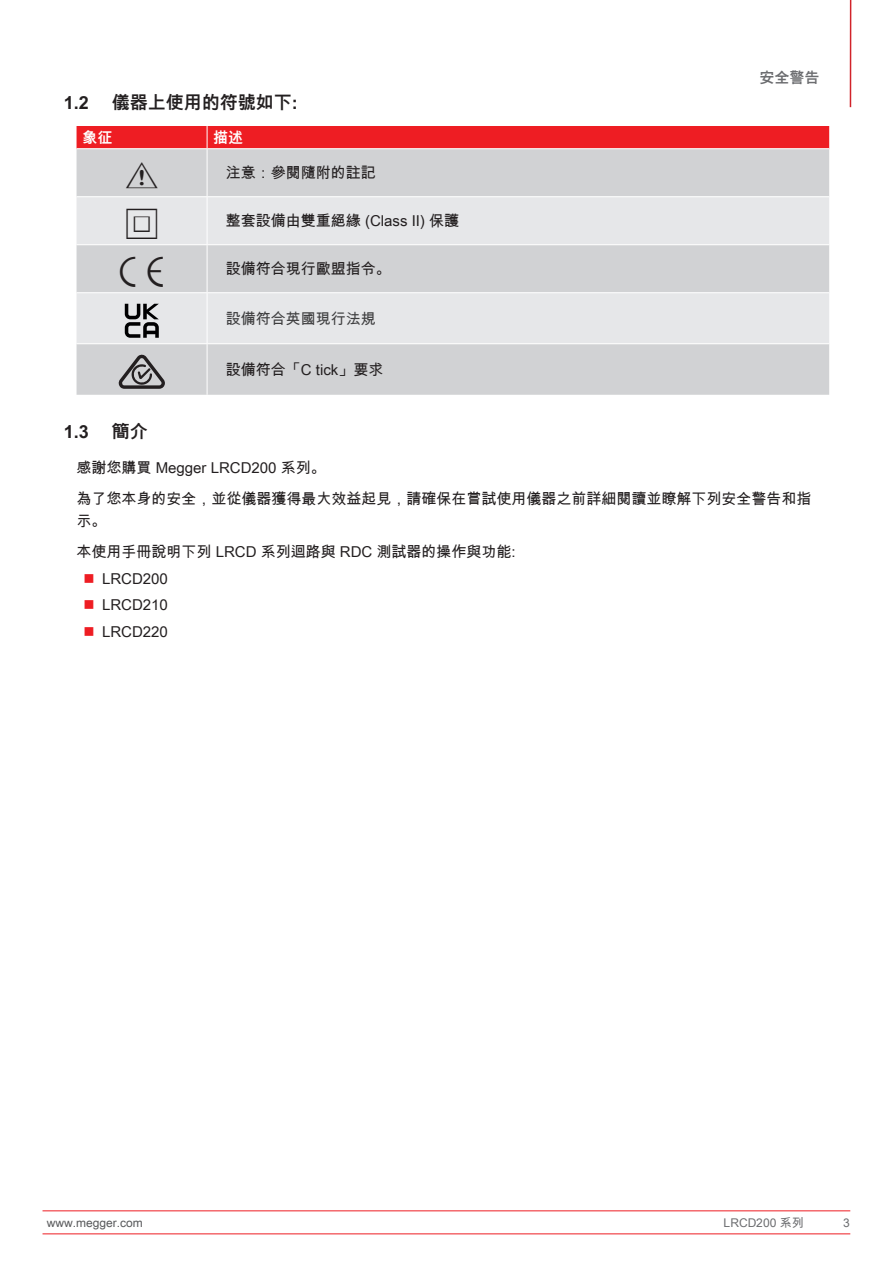
<style>
.page{position:relative;width:893px;height:1263px;background:#fff}
.page>*{position:absolute;margin:0;border:0;box-sizing:border-box;transform-origin:0 0}
.t1{font:700 18px "Arial Unicode MS";color:#231f20}
.t2{font:15px/31px "Arial Unicode MS";color:#231f20}
.t3{font:15px "Arial Unicode MS";color:#3e3e3f}
.t4{font:700 15px "Arial Unicode MS";color:#fff}
.t5{font:700 15px "Arial Unicode MS";color:#6c6d70}
.t6{font:12px "Arial Unicode MS";color:#57585a}
.t7{font:12px "Arial Unicode MS";color:#6c6d70}
</style>
<div class="page">
<div style="left:77px;top:149px;width:752px;height:246px;background:#d1d2d4"></div>
<svg style="left:77px;top:197px;width:752px;height:146px;background:#dfe0e2"></svg>
<div style="left:77px;top:126px;width:752px;height:22px;background:#ee1d23"></div>
<hr style="left:207px;top:149px;width:1px;height:47px;background:#fff">
<hr style="left:77px;top:196px;width:130px;height:1px;background:#fff">
<hr style="left:207px;top:196px;width:622px;height:1px;background:#fff">
<hr style="left:207px;top:197px;width:1px;height:47px;background:#fff">
<hr style="left:77px;top:244px;width:130px;height:1px;background:#fff">
<hr style="left:207px;top:244px;width:622px;height:1px;background:#fff">
<hr style="left:207px;top:245px;width:1px;height:47px;background:#fff">
<hr style="left:77px;top:292px;width:130px;height:1px;background:#fff">
<hr style="left:207px;top:292px;width:622px;height:1px;background:#fff">
<hr style="left:207px;top:293px;width:1px;height:50px;background:#fff">
<hr style="left:77px;top:343px;width:130px;height:1px;background:#fff">
<hr style="left:207px;top:343px;width:622px;height:1px;background:#fff">
<hr style="left:207px;top:344px;width:1px;height:51px;background:#fff">
<svg style="left:125px;top:304px;width:34px;height:34px"></svg>
<svg style="left:119px;top:355px;width:46px;height:34px;background:#939294"></svg>
<hr style="left:43px;top:1210px;width:807px;height:1px;background:#ee1d23">
<hr style="left:43px;top:1233px;width:807px;height:1px;background:#ee1d23">
<hr style="left:850px;top:0;width:1px;height:107px;background:#d1232a">
<svg style="left:126px;top:162px;width:32px;height:26px"></svg>
<svg style="left:120px;top:256px;width:43px;height:31px"></svg>
<p class="t1" style="left:64px;top:89px;width:27px">1.2</p>
<p class="t1" style="left:112px;top:89px;width:187px">儀器上使用的符號如下:</p>
<p class="t4" style="left:83px;top:126px;width:32px">象征</p>
<p class="t4" style="left:213px;top:126px;width:31px">描述</p>
<p class="t2" style="left:226px;top:157px;width:151px">注意：參閱隨附的註記</p>
<p class="t2" style="left:126px;top:205px;width:335px">▼ 整套設備由雙重絕緣 (Class II) 保護</p>
<p class="t2" style="left:226px;top:253px;width:166px">設備符合現行歐盟指令。</p>
<p class="t3" style="left:226px;top:307px;width:151px">設備符合英國現行法規</p>
<p class="t2" style="left:226px;top:353px;width:159px">設備符合「C tick」要求</p>
<p class="t5" style="left:760px;top:66px;width:62px">安全警告</p>
<p class="t1" style="left:64px;top:418px;width:27px">1.3</p>
<p class="t1" style="left:112px;top:418px;width:37px">簡介</p>
<p class="t2" style="left:77px;top:452px;width:737px">感謝您購買 Megger LRCD200 系列。<br>為了您本身的安全，並從儀器獲得最大效益起見，請確保在嘗試使用儀器之前詳細閱讀並瞭解下列安全警告和指</p>
<p class="t2" style="left:77px;top:505px;width:441px">示。<br>本使用手冊說明下列 LRCD 系列迴路與 RDC 測試器的操作與功能:</p>
<p class="t2" style="left:102px;top:565px;width:67px;line-height:26.5px;text-align:justify">LRCD200<br>LRCD210<br>LRCD220</p>
<p class="t6" style="left:47px;top:1214px;width:98px">www.megger.com</p>
<p class="t7" style="left:724px;top:1214px;width:82px">LRCD200 系列</p>
<p class="t7" style="left:843px;top:1214px;width:8px">3</p>
</div>
